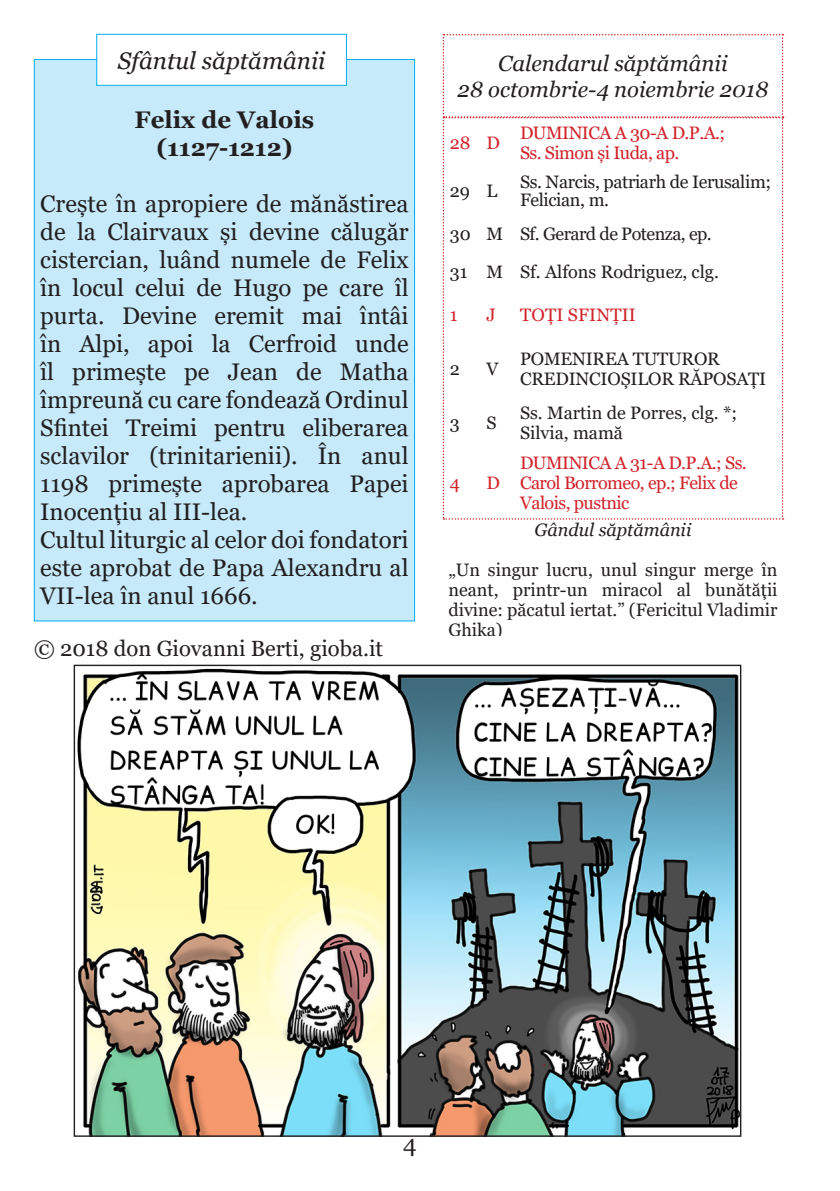
<style>
.page{position:relative;width:840px;height:1191px;background:#fff}
.page>*{position:absolute;margin:0;border:0;box-sizing:border-box;transform-origin:0 0}
.t1{font:24px/28px "Georgia";color:#231f20;text-align:justify}
.t2{font:700 24px "Georgia";color:#231f20}
.t3{font:italic 24px "Georgia";color:#231f20}
.t4{font:italic 22px "Georgia";color:#231f20}
.t5{font:22px "Georgia";color:#231f20}
.t6{font:18px/20px "Georgia";color:#231f20}
.t7{font:18px/20px "Georgia";letter-spacing:-.03em;color:#d1232a}
.t8{font:18px/18px "Georgia";letter-spacing:-.02em;color:#231f20}
.t9{font:18px "Georgia";letter-spacing:-.03em;color:#231f20}
.t10{font:italic 18px "Georgia";color:#231f20}
.t11{font:18px "Georgia";letter-spacing:.01em;color:#d1232a}
</style>
<div class="page">
<img style="left:76px;top:666px;width:663px;height:468px">
<svg style="left:442px;top:34px;width:341px;height:485px"></svg>
<div style="left:34px;top:59px;width:380px;height:562px;background:#c6eafa"></div>
<div style="left:97px;top:34px;width:249px;height:51px;background:#fff"></div>
<div style="left:96px;top:34px;width:250px;height:52px;border:1px solid #00aeef"></div>
<p class="t3" style="left:118px;top:45px;width:209px">Sfântul săptămânii</p>
<p class="t2" style="left:134px;top:104px;width:181px">Felix de Valois</p>
<p class="t2" style="left:156px;top:132px;width:137px">(1127-1212)</p>
<p class="t1" style="left:40px;top:190px;width:370px">Crește în apropiere de mănăstirea de la Clairvaux și devine călugăr cistercian, luând numele de Felix în locul celui de Hugo pe care îl purta. Devine eremit mai întâi în Alpi, apoi la Cerfroid unde îl primește pe Jean de Matha împreună cu care fondează Ordinul Sfintei Treimi pentru eliberarea sclavilor (trinitarienii). În anul 1198 primește aprobarea Papei Inocențiu al III-lea.</p>
<p class="t1" style="left:40px;top:526px;width:369px">Cultul liturgic al celor doi fondatori este aprobat de Papa Alexandru al VII-lea în anul 1666.</p>
<p class="t5" style="left:34px;top:635px;width:350px">© 2018 don Giovanni Berti, gioba.it</p>
<p class="t4" style="left:498px;top:49px;width:231px">Calendarul săptămânii</p>
<p class="t4" style="left:457px;top:76px;width:312px">28 octombrie-4 noiembrie 2018</p>
<p class="t7" style="left:449px;top:133px;width:22px">28</p>
<p class="t7" style="left:486px;top:133px;width:15px">D</p>
<p class="t7" style="left:519px;top:123px;width:206px">DUMINICA A 30-A D.P.A.;</p>
<p class="t7" style="left:519px;top:143px;width:161px">Ss. Simon și Iuda, ap.</p>
<p class="t6" style="left:449px;top:181px;width:22px">29</p>
<p class="t6" style="left:486px;top:181px;width:12px">L</p>
<p class="t8" style="left:519px;top:173px;width:252px">Ss. Narcis, patriarh de Ierusalim;<br>Felician, m.</p>
<p class="t6" style="left:449px;top:224px;width:22px">30</p>
<p class="t6" style="left:486px;top:224px;width:18px">M</p>
<p class="t9" style="left:519px;top:223px;width:193px">Sf. Gerard de Potenza, ep.</p>
<p class="t6" style="left:449px;top:262px;width:19px">31</p>
<p class="t6" style="left:486px;top:262px;width:18px">M</p>
<p class="t6" style="left:519px;top:262px;width:200px">Sf. Alfons Rodriguez, clg.</p>
<p class="t7" style="left:449px;top:305px;width:9px">1</p>
<p class="t7" style="left:486px;top:305px;width:11px">J</p>
<p class="t11" style="left:520px;top:303px;width:117px">TOȚI SFINȚII</p>
<p class="t6" style="left:449px;top:359px;width:12px">2</p>
<p class="t6" style="left:486px;top:359px;width:14px">V</p>
<p class="t6" style="left:519px;top:349px;width:248px">POMENIREA TUTUROR<br>CREDINCIOȘILOR RĂPOSAȚI</p>
<p class="t6" style="left:449px;top:413px;width:11px">3</p>
<p class="t6" style="left:486px;top:413px;width:12px">S</p>
<p class="t6" style="left:519px;top:403px;width:218px">Ss. Martin de Porres, clg. *;<br>Silvia, mamă</p>
<p class="t7" style="left:449px;top:473px;width:12px">4</p>
<p class="t7" style="left:486px;top:473px;width:15px">D</p>
<p class="t7" style="left:519px;top:453px;width:228px">DUMINICA A 31-A D.P.A.; Ss.<br>Carol Borromeo, ep.; Felix de<br>Valois, pustnic</p>
<p class="t10" style="left:534px;top:519px;width:158px">Gândul săptămânii</p>
<p class="t6" style="left:448px;top:560px;width:330px;text-align:justify">„Un singur lucru, unul singur merge în neant, printr-un miracol al bunătăţii divine: păcatul iertat.” (Fericitul Vladimir Ghika)</p>
<p class="t1" style="left:403px;top:1130px;width:15px">4</p>
</div>
